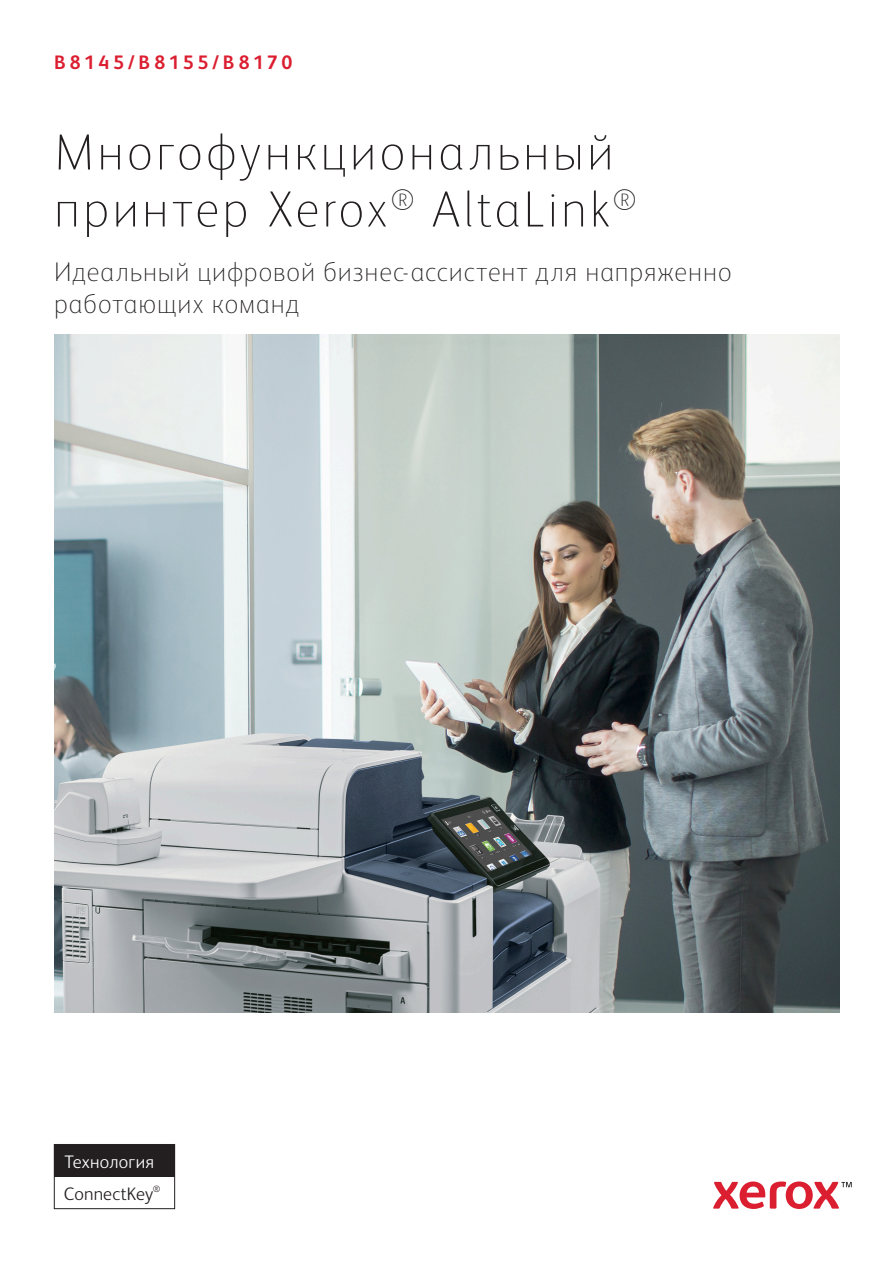
<style>
.page{position:relative;width:893px;height:1263px;background:#fff}
.page>*{position:absolute;margin:0;border:0;box-sizing:border-box;transform-origin:0 0}
.t1{font:100 51px/57px "Xerox Sans";letter-spacing:.065em;color:#231f20}
.t2{font:100 27px/32.4px "Xerox Sans";letter-spacing:.035em;color:#231f20}
.t3{font:700 19.5px "Xerox Sans";letter-spacing:.185em;color:#db1e30}
.t4{font:300 18.15px "Xerox Sans";letter-spacing:.005em;color:#231f20}
.t5{font:300 18.15px "Xerox Sans";letter-spacing:.015em;color:#fff}
</style>
<div class="page">
<svg style="left:713px;top:1181px;width:139px;height:28px"></svg>
<div style="left:54px;top:1144px;width:121px;height:65px;border:1px solid #231f20"></div>
<div style="left:54px;top:1145px;width:121px;height:31px;background:#231f20"></div>
<img style="left:55px;top:334px;width:785px;height:679px">
<p class="t3" style="left:54px;top:52px;width:240px">B8145/B8155/B8170</p>
<h1 class="t1" style="left:54px;top:129px;width:584px">Многофункциональный принтер Xerox<sup>®</sup> AltaLink<sup>®</sup></h1>
<p class="t2" style="left:54px;top:258px;width:679px">Идеальный цифровой бизнес-ассистент для напряженно работающих команд</p>
<p class="t5" style="left:64px;top:1154px;width:91px">Технология</p>
<p class="t4" style="left:64px;top:1186px;width:98px">ConnectKey<sup>®</sup></p>
</div>
